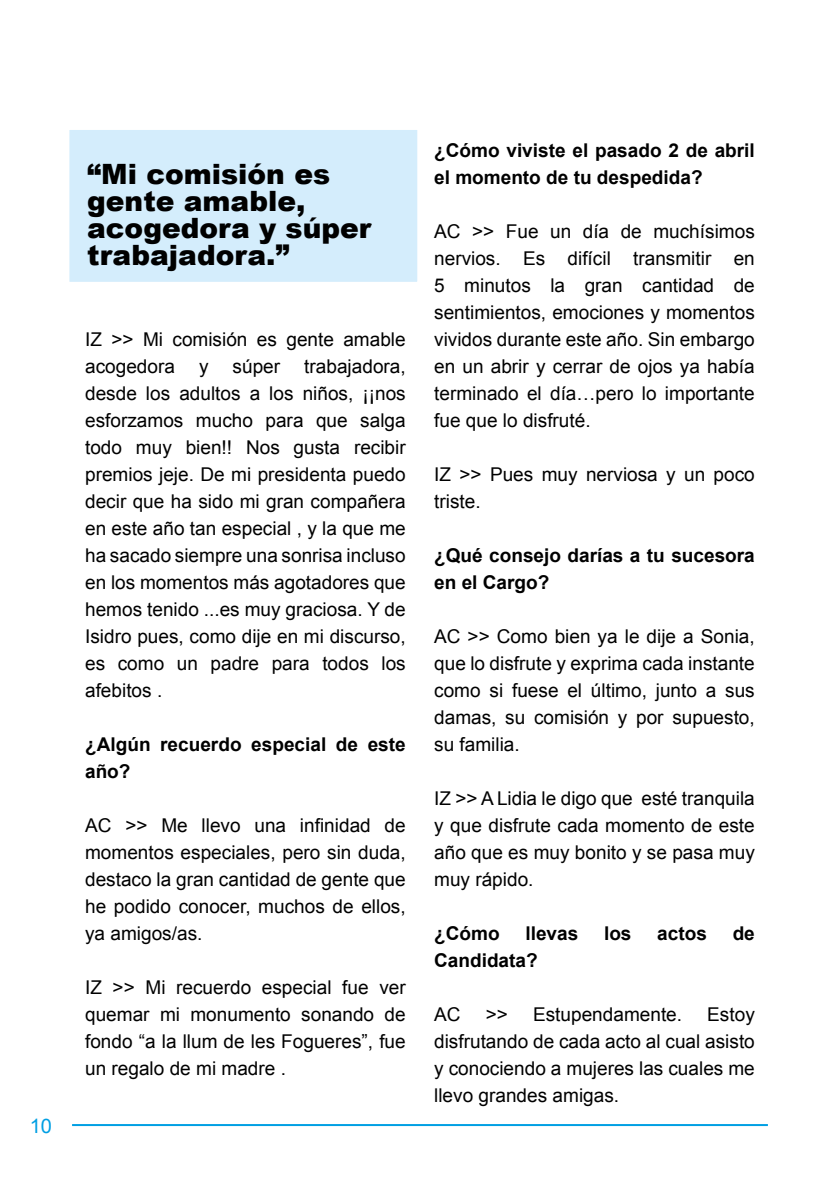
<style>
.page{position:relative;width:840px;height:1191px;background:#fff}
.page>*{position:absolute;margin:0;border:0;box-sizing:border-box;transform-origin:0 0}
.t1{font:900 28px/27px "Arial";color:#000}
.t2{font:20px "Arial";color:#009fe3}
.t3{font:19px/27px "Arial";color:#000;text-align:justify}
.t4{font:700 19px/27px "Arial";color:#000}
</style>
<div class="page">
<hr style="left:72px;top:1124px;width:695px;height:2px;background:#009fe3">
<div style="left:67px;top:128px;width:352px;height:156px;background:#d4edfc;border:2px solid #fff"></div>
<p class="t2" style="left:30px;top:1111px;width:24px">10</p>
<h1 class="t1" style="left:87px;top:160px;width:285px">“Mi comisión es gente amable, acogedora y súper trabajadora.”</h1>
<p class="t3" style="left:85px;top:326px;width:322px">IZ &gt;&gt; Mi comisión es gente amable acogedora</p>
<p class="t3" style="left:199px;top:353px;width:11px">y</p>
<p class="t3" style="left:232px;top:353px;width:49px">súper</p>
<p class="t3" style="left:85px;top:353px;width:322px;text-indent:219px">trabajadora, desde los adultos a los niños, ¡¡nos esforzamos mucho para que salga todo muy bien!! Nos gusta recibir premios jeje. De mi presidenta puedo decir que ha sido mi gran compañera en este año tan especial , y la que me ha sacado siempre una sonrisa incluso en los momentos más agotadores que hemos tenido ...es muy graciosa. Y de Isidro pues, como dije en mi discurso, es como un padre para todos los afebitos .</p>
<p class="t4" style="left:85px;top:731px;width:322px">¿Algún recuerdo especial de este año?</p>
<p class="t3" style="left:85px;top:812px;width:322px">AC &gt;&gt; Me llevo una infinidad de momentos especiales, pero sin duda, destaco la gran cantidad de gente que he podido conocer, muchos de ellos, ya amigos/as.</p>
<p class="t3" style="left:85px;top:974px;width:322px">IZ &gt;&gt; Mi recuerdo especial fue ver quemar mi monumento sonando de fondo “a la llum de les Fogueres”, fue un regalo de mi madre .</p>
<p class="t4" style="left:434px;top:137px;width:322px">¿Cómo viviste el pasado 2 de abril el momento de tu despedida?</p>
<p class="t3" style="left:434px;top:218px;width:322px">AC &gt;&gt; Fue un día de muchísimos nervios. Es difícil transmitir en 5 minutos la gran cantidad de sentimientos, emociones y momentos vividos durante este año. Sin embargo en un abrir y cerrar de ojos ya había terminado el día…pero lo importante fue que lo disfruté.</p>
<p class="t3" style="left:434px;top:461px;width:322px">IZ &gt;&gt; Pues muy nerviosa y un poco triste.</p>
<p class="t4" style="left:434px;top:542px;width:322px">¿Qué consejo darías a tu sucesora en el Cargo?</p>
<p class="t3" style="left:434px;top:623px;width:322px">AC &gt;&gt; Como bien ya le dije a Sonia, que lo disfrute y exprima cada instante como si fuese el último, junto a sus damas, su comisión y por supuesto, su familia.</p>
<p class="t3" style="left:434px;top:785px;width:322px">IZ &gt;&gt; A Lidia le digo que esté tranquila y que disfrute cada momento de este año que es muy bonito y se pasa muy muy rápido.</p>
<p class="t4" style="left:434px;top:920px;width:67px">¿Cómo</p>
<p class="t4" style="left:525px;top:920px;width:54px">llevas</p>
<p class="t4" style="left:603px;top:920px;width:29px">los</p>
<p class="t4" style="left:657px;top:920px;width:51px">actos</p>
<p class="t4" style="left:732px;top:920px;width:24px">de</p>
<p class="t4" style="left:434px;top:947px;width:105px">Candidata?</p>
<p class="t3" style="left:434px;top:1001px;width:28px">AC</p>
<p class="t3" style="left:485px;top:1001px;width:24px">&gt;&gt;</p>
<p class="t3" style="left:532px;top:1001px;width:150px">Estupendamente.</p>
<p class="t3" style="left:434px;top:1001px;width:322px;text-indent:273px">Estoy disfrutando de cada acto al cual asisto y conociendo a mujeres las cuales me llevo grandes amigas.</p>
</div>
